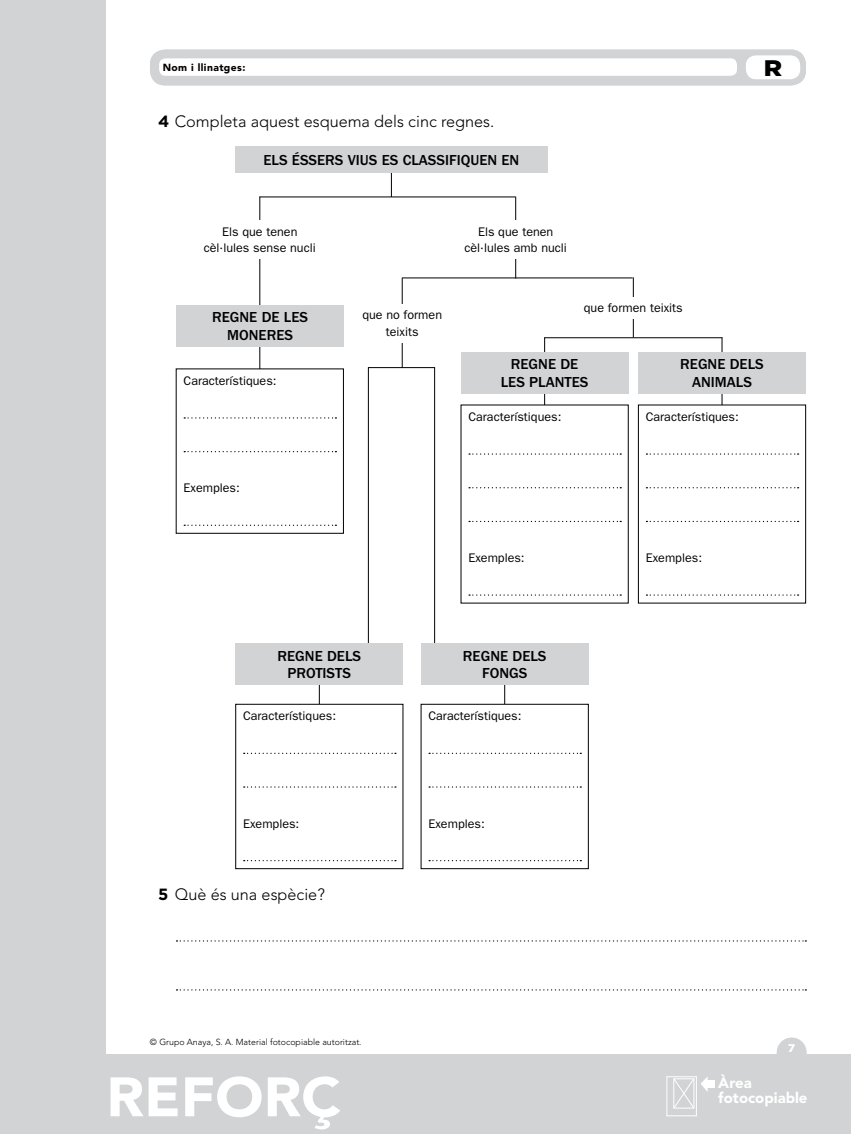
<style>
.page{position:relative;width:851px;height:1134px;background:#fff}
.page>*{position:absolute;margin:0;border:0;box-sizing:border-box;transform-origin:0 0}
.t1{font:900 55px "Avenir LT Std";color:#fff;scale:1.06 1}
.t2{font:900 22.5px "Gotham";color:#000;scale:1.13 1}
.t3{font:300 16.25px "Avenir LT Std";color:#000}
.nuclCabecEsquema{font:500 15px/17.5px "ITC Franklin Gothic Std";color:#000;text-align:center}
.nuclTextoPieAreaFoto{font:900 14.88px/14.9px "Avenir LT Std";color:#fff}
.nuclTxtEsquema{font:12.5px/16.2px "ITC Franklin Gothic Std";color:#000;text-align:center}
.numeroFolio{font:900 11.25px "Gotham";color:#fff}
.t4{font:900 10.25px "Avenir LT Std";letter-spacing:.04em;color:#000}
.nuclCopyFotocoIzqui{font:300 8.75px "Avenir LT Std";color:#000}
.s1{font-family:"Gotham";font-weight:700}
</style>
<div class="page">
<div style="left:0;top:0;width:850px;height:1134px;background:#d1d3d4"></div>
<div style="left:106px;top:0;width:744px;height:1054px;background:#fff"></div>
<div style="left:776px;top:1037px;width:30px;height:30px;background:#d1d3d4;border-radius:50%"></div>
<div style="left:666px;top:1076px;width:30px;height:40px;border:1px solid #fff"></div>
<svg style="left:672px;top:1076px;width:35px;height:33px"></svg>
<div style="left:706px;top:1081px;width:8px;height:7px;background:#fff"></div>
<div style="left:150px;top:50px;width:655px;height:35px;background:#d1d3d4;border-radius:15px"></div>
<div style="left:745px;top:55px;width:55px;height:24px;background:#fff;border-radius:10px"></div>
<div style="left:159px;top:58px;width:577px;height:18px;background:#fff;border-radius:6px"></div>
<svg style="left:176px;top:940px;width:630px;height:1px"></svg>
<svg style="left:176px;top:989px;width:630px;height:1px"></svg>
<hr style="left:402px;top:278px;width:1px;height:90px;background:#000">
<hr style="left:368px;top:367px;width:1px;height:289px;background:#000">
<hr style="left:319px;top:664px;width:1px;height:106px;background:#000">
<hr style="left:504px;top:664px;width:1px;height:106px;background:#000">
<hr style="left:402px;top:278px;width:230px;height:1px;background:#000">
<hr style="left:368px;top:367px;width:67px;height:1px;background:#000">
<hr style="left:515px;top:197px;width:1px;height:81px;background:#000">
<hr style="left:544px;top:337px;width:178px;height:1px;background:#000">
<div style="left:346px;top:304px;width:112px;height:38px;background:#fff"></div>
<hr style="left:633px;top:277px;width:1px;height:60px;background:#000">
<hr style="left:391px;top:147px;width:1px;height:50px;background:#000">
<hr style="left:259px;top:197px;width:1px;height:238px;background:#000">
<hr style="left:259px;top:197px;width:256px;height:1px;background:#000">
<hr style="left:434px;top:367px;width:1px;height:292px;background:#000">
<div style="left:559px;top:297px;width:147px;height:21px;background:#fff"></div>
<hr style="left:721px;top:337px;width:1px;height:201px;background:#000">
<hr style="left:544px;top:337px;width:1px;height:173px;background:#000">
<div style="left:430px;top:221px;width:170px;height:38px;background:#fff"></div>
<div style="left:235px;top:643px;width:168px;height:42px;background:#d1d3d4"></div>
<div style="left:420px;top:643px;width:168px;height:42px;background:#d1d3d4"></div>
<div style="left:235px;top:147px;width:312px;height:26px;background:#d1d3d4"></div>
<div style="left:176px;top:305px;width:168px;height:42px;background:#d1d3d4"></div>
<div style="left:638px;top:352px;width:167px;height:42px;background:#d1d3d4"></div>
<div style="left:460px;top:352px;width:168px;height:42px;background:#d1d3d4"></div>
<div style="left:461px;top:405px;width:167px;height:198px;background:#fff"></div>
<svg style="left:469px;top:453px;width:152px;height:2px"></svg>
<svg style="left:469px;top:487px;width:152px;height:1px"></svg>
<svg style="left:469px;top:521px;width:152px;height:1px"></svg>
<svg style="left:469px;top:594px;width:152px;height:2px"></svg>
<svg style="left:244px;top:753px;width:152px;height:1px"></svg>
<svg style="left:244px;top:786px;width:152px;height:2px"></svg>
<svg style="left:244px;top:860px;width:152px;height:1px"></svg>
<div style="left:235px;top:704px;width:168px;height:165px;border:1px solid #000"></div>
<svg style="left:429px;top:753px;width:152px;height:1px"></svg>
<svg style="left:429px;top:786px;width:152px;height:2px"></svg>
<svg style="left:429px;top:860px;width:152px;height:1px"></svg>
<div style="left:420px;top:704px;width:168px;height:165px;border:1px solid #000"></div>
<svg style="left:184px;top:417px;width:152px;height:2px"></svg>
<svg style="left:184px;top:451px;width:152px;height:1px"></svg>
<svg style="left:184px;top:525px;width:152px;height:1px"></svg>
<div style="left:176px;top:369px;width:168px;height:165px;border:1px solid #000"></div>
<div style="left:638px;top:405px;width:167px;height:198px;background:#fff"></div>
<svg style="left:646px;top:453px;width:152px;height:2px"></svg>
<svg style="left:646px;top:487px;width:152px;height:1px"></svg>
<svg style="left:646px;top:521px;width:152px;height:1px"></svg>
<svg style="left:646px;top:594px;width:152px;height:2px"></svg>
<p class="t4" style="left:163px;top:61px;width:84px">Nom i llinatges:</p>
<p class="t2" style="left:761px;top:52px;width:34px">EV</p>
<p class="t2" style="left:763px;top:52px;width:18px">R</p>
<p class="t3" style="left:158px;top:112px;width:338px"><span class="s1">4</span> Completa aquest esquema dels cinc regnes.</p>
<p class="nuclCabecEsquema" style="left:263px;top:152px;width:257px">ELS ÉSSERS VIUS ES CLASSIFIQUEN EN</p>
<p class="nuclTxtEsquema" style="left:204px;top:224px;width:113px">Els que tenen cèl·lules sense nucli</p>
<p class="nuclCabecEsquema" style="left:212px;top:308px;width:97px">REGNE DE LES<br>MONERES</p>
<p class="nuclTxtEsquema" style="left:183px;top:373px;width:95px">Característiques:</p>
<p class="nuclTxtEsquema" style="left:183px;top:480px;width:58px">Exemples:</p>
<p class="nuclTxtEsquema" style="left:362px;top:307px;width:81px">que no formen teixits</p>
<p class="nuclTxtEsquema" style="left:464px;top:224px;width:104px">Els que tenen cèl·lules amb nucli</p>
<p class="nuclTxtEsquema" style="left:583px;top:300px;width:100px">que formen teixits</p>
<p class="nuclCabecEsquema" style="left:500px;top:356px;width:89px">REGNE DE<br>LES PLANTES</p>
<p class="nuclTxtEsquema" style="left:468px;top:409px;width:94px">Característiques:</p>
<p class="nuclCabecEsquema" style="left:680px;top:356px;width:85px">REGNE DELS<br>ANIMALS</p>
<p class="nuclTxtEsquema" style="left:645px;top:409px;width:95px">Característiques:</p>
<p class="nuclTxtEsquema" style="left:468px;top:550px;width:58px">Exemples:</p>
<p class="nuclTxtEsquema" style="left:645px;top:550px;width:58px">Exemples:</p>
<p class="nuclCabecEsquema" style="left:277px;top:647px;width:85px">REGNE DELS<br>PROTISTS</p>
<p class="nuclCabecEsquema" style="left:463px;top:647px;width:85px">REGNE DELS<br>FONGS</p>
<p class="nuclTxtEsquema" style="left:243px;top:708px;width:94px">Característiques:</p>
<p class="nuclTxtEsquema" style="left:243px;top:815px;width:58px">Exemples:</p>
<p class="t3" style="left:158px;top:884px;width:168px"><span class="s1">5</span> Què és una espècie?</p>
<p class="nuclCopyFotocoIzqui" style="left:150px;top:1037px;width:213px">© Grupo Anaya, S. A. Material fotocopiable autoritzat.</p>
<p class="t1" style="left:106px;top:1064px;width:223px">REFORÇ</p>
<p class="nuclTxtEsquema" style="left:428px;top:708px;width:94px">Característiques:</p>
<p class="nuclTxtEsquema" style="left:428px;top:815px;width:58px">Exemples:</p>
<p class="numeroFolio" style="left:788px;top:1040px;width:8px">7</p>
<p class="nuclTextoPieAreaFoto" style="left:718px;top:1075px;width:91px">Àrea fotocopiable</p>
</div>
